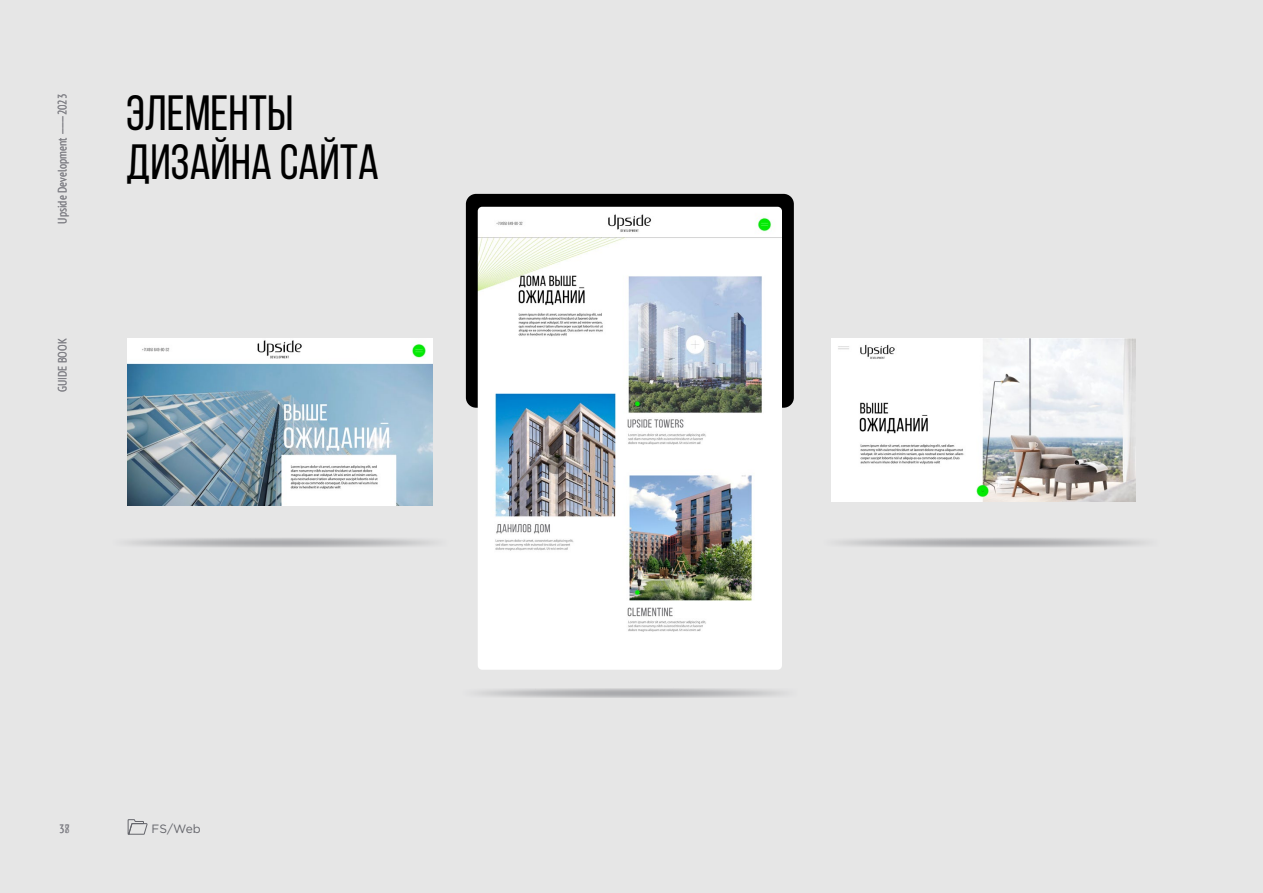
<style>
.page{position:relative;width:1263px;height:893px;background:#e6e6e6}
.page>*{position:absolute;margin:0;border:0;box-sizing:border-box;transform-origin:0 0}
.t1{font:49.5px/49.5px "Bebas Neue";color:#000}
.t2{font:condensed 12px "PT Sans";color:#808086}
.t3{font:12px "Gotham Pro";color:#63646a}
.t4{font:condensed 11.7px "PT Sans";color:#808086}
</style>
<div class="page">
<div style="left:466px;top:194px;width:328px;height:214px;background:#000;border-radius:10px"></div>
<img style="left:478px;top:207px;width:304px;height:463px">
<svg style="left:477px;top:688px;width:307px;height:10px"></svg>
<svg style="left:838px;top:538px;width:307px;height:10px"></svg>
<svg style="left:127px;top:538px;width:307px;height:10px"></svg>
<img style="left:831px;top:339px;width:305px;height:163px">
<img style="left:128px;top:339px;width:304px;height:167px">
<svg style="left:127px;top:819px;width:21px;height:16px"></svg>
<p class="t2" style="left:55px;top:224px;width:131px;rotate:-90deg">Upside Development ———2023</p>
<p class="t4" style="left:55px;top:392px;width:55px;rotate:-90deg">GUIDE BOOK</p>
<h1 class="t1" style="left:126px;top:87px;width:254px">ЭЛЕМЕНТЫ<br>ДИЗАЙНА САЙТА</h1>
<p class="t2" style="left:65px;top:821px;width:7px">8</p>
<p class="t2" style="left:59px;top:821px;width:12px">37</p>
<p class="t3" style="left:152px;top:822px;width:51px">FS/Web</p>
</div>
